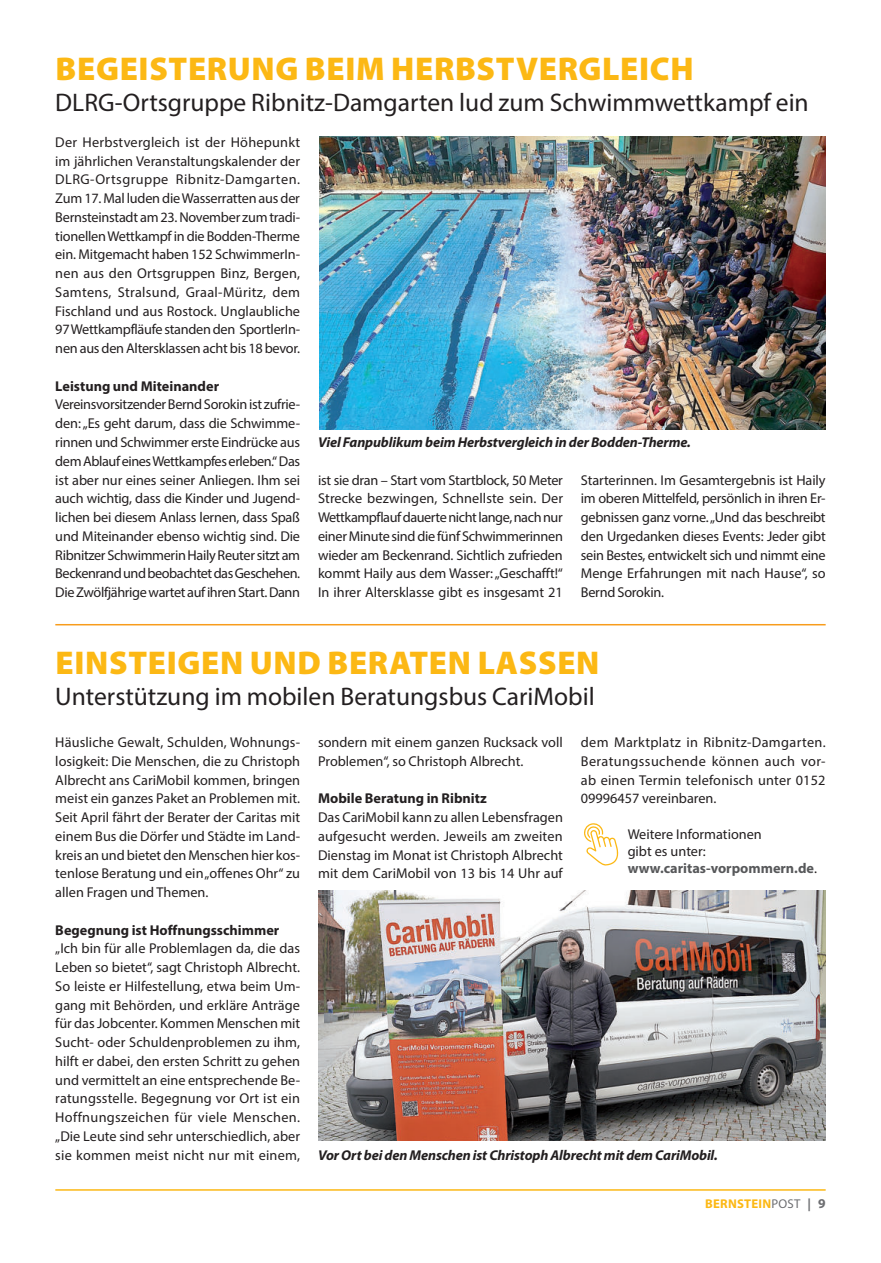
<style>
.page{position:relative;width:881px;height:1263px;background:#fff}
.page>*{position:absolute;margin:0;border:0;box-sizing:border-box;transform-origin:0 0}
.t1{font:900 33px "Myriad Pro";letter-spacing:.02em;color:#fcb814}
.t2{font:25.5px "Myriad Pro";color:#231f20}
.t3{font:14.25px/18.8px "Myriad Pro";color:#231f20;text-align:justify}
.t4{font:italic 700 14.25px "Myriad Pro";letter-spacing:-.01em;color:#231f20}
.t5{font:700 14.25px "Myriad Pro";color:#231f20}
.t6{font:700 12.75px "Myriad Pro";letter-spacing:.02em;color:#fcb814}
.s1{font-weight:700;color:#57585a}
.s2{font-weight:400;color:#6d6e71}
.s3{color:#6d6e71}
.s4{font-size:13.5px;color:#6d6e71}
</style>
<div class="page">
<hr style="left:55px;top:1189px;width:770px;height:2px;background:#fcb814">
<svg style="left:584px;top:823px;width:35px;height:43px"></svg>
<img style="left:318px;top:891px;width:507px;height:250px">
<hr style="left:55px;top:624px;width:770px;height:1px;background:#f89c1c">
<img style="left:319px;top:137px;width:506px;height:292px">
<h1 class="t1" style="left:56px;top:52px;width:639px">BEGEISTERUNG BEIM HERBSTVERGLEICH</h1>
<h2 class="t2" style="left:55px;top:90px;width:754px">DLRG-Ortsgruppe Ribnitz-Damgarten lud zum Schwimmwettkampf ein</h2>
<p class="t3" style="left:55px;top:133px;width:246px">Der Herbstvergleich ist der Höhepunkt im jährlichen Veranstaltungskalender der DLRG-Ortsgruppe Ribnitz-Damgarten.<br>Zum 17. Mal luden die Wasserratten aus der Bernsteinstadt am 23. November zum tradi&shy;tionellen Wettkampf in die Bodden-Therme ein. Mitgemacht haben 152 SchwimmerIn&shy;nen aus den Ortsgruppen Binz, Bergen, Samtens, Stralsund, Graal-Müritz, dem Fischland und aus Rostock. Unglaubliche 97 Wettkampfläufe standen den SportlerIn&shy;nen aus den Altersklassen acht bis 18 bevor.</p>
<p class="t5" style="left:55px;top:379px;width:165px">Leistung und Miteinander</p>
<p class="t3" style="left:55px;top:396px;width:246px">Vereinsvorsitzender Bernd Sorokin ist zufrie&shy;den: „Es geht darum, dass die Schwimme&shy;rinnen und Schwimmer erste Eindrücke aus dem Ablauf eines Wettkampfes erleben.“ Das ist aber nur eines seiner Anliegen. Ihm sei auch wichtig, dass die Kinder und Jugend&shy;lichen bei diesem Anlass lernen, dass Spaß und Miteinander ebenso wichtig sind. Die Ribnitzer Schwimmerin Haily Reuter sitzt am Beckenrand und beobachtet das Geschehen.<br>Die Zwölfjährige wartet auf ihren Start. Dann</p>
<p class="t4" style="left:318px;top:437px;width:374px">Viel Fanpublikum beim Herbstvergleich in der Bodden-Therme.</p>
<p class="t3" style="left:318px;top:471px;width:246px">ist sie dran – Start vom Startblock, 50 Meter Strecke bezwingen, Schnellste sein. Der Wettkampflauf dauerte nicht lange, nach nur einer Minute sind die fünf Schwimmerinnen wieder am Beckenrand. Sichtlich zufrieden kommt Haily aus dem Wasser: „Geschafft!“ In ihrer Altersklasse gibt es insgesamt 21</p>
<p class="t3" style="left:580px;top:471px;width:246px">Starterinnen. Im Gesamtergebnis ist Haily im oberen Mittelfeld, persönlich in ihren Er&shy;gebnissen ganz vorne. „Und das beschreibt den Urgedanken dieses Events: Jeder gibt sein Bestes, entwickelt sich und nimmt eine Menge Erfahrungen mit nach Hause“, so Bernd Sorokin.</p>
<h1 class="t1" style="left:56px;top:646px;width:545px">EINSTEIGEN UND BERATEN LASSEN</h1>
<h2 class="t2" style="left:55px;top:684px;width:540px">Unterstützung im mobilen Beratungsbus CariMobil</h2>
<p class="t3" style="left:55px;top:733px;width:246px">Häusliche Gewalt, Schulden, Wohnungs&shy;losigkeit: Die Menschen, die zu Christoph Albrecht ans CariMobil kommen, bringen meist ein ganzes Paket an Problemen mit.<br>Seit April fährt der Berater der Caritas mit einem Bus die Dörfer und Städte im Land&shy;kreis an und bietet den Menschen hier kos&shy;tenlose Beratung und ein „offenes Ohr“ zu allen Fragen und Themen.</p>
<p class="t5" style="left:55px;top:922px;width:225px">Begegnung ist Hoffnungsschimmer</p>
<p class="t3" style="left:55px;top:940px;width:246px">„Ich bin für alle Problemlagen da, die das Leben so bietet“, sagt Christoph Albrecht.<br>So leiste er Hilfestellung, etwa beim Um&shy;gang mit Behörden, und erkläre Anträge für das Jobcenter. Kommen Menschen mit Sucht- oder Schuldenproblemen zu ihm, hilft er dabei, den ersten Schritt zu gehen und vermittelt an eine entsprechende Be&shy;ratungsstelle. Begegnung vor Ort ist ein Hoffnungszeichen für viele Menschen. „Die Leute sind sehr unterschiedlich, aber sie kommen meist nicht nur mit einem,</p>
<p class="t3" style="left:318px;top:734px;width:246px">sondern mit einem ganzen Rucksack voll<br>Problemen“, so Christoph Albrecht.</p>
<p class="t5" style="left:318px;top:791px;width:170px">Mobile Beratung in Ribnitz</p>
<p class="t3" style="left:318px;top:809px;width:246px">Das CariMobil kann zu allen Lebensfragen aufgesucht werden. Jeweils am zweiten Dienstag im Monat ist Christoph Albrecht mit dem CariMobil von 13 bis 14 Uhr auf</p>
<p class="t3" style="left:580px;top:734px;width:246px">dem Marktplatz in Ribnitz-Damgarten.<br>Beratungssuchende können auch vor&shy;ab einen Termin telefonisch unter 0152<br>09996457 vereinbaren.</p>
<p class="t3" style="left:627px;top:826px;width:191px;line-height:17.1px;text-align:left">Weitere Informationen<br>gibt es unter: <span class="s1">www.caritas-vorpommern.de</span>.</p>
<p class="t4" style="left:318px;top:1149px;width:401px">Vor Ort bei den Menschen ist Christoph Albrecht mit dem CariMobil.</p>
<p class="t6" style="left:705px;top:1197px;width:122px">BERNSTEIN<span class="s2">POST</span> <span class="s3">|</span> <span class="s4">9</span></p>
</div>
